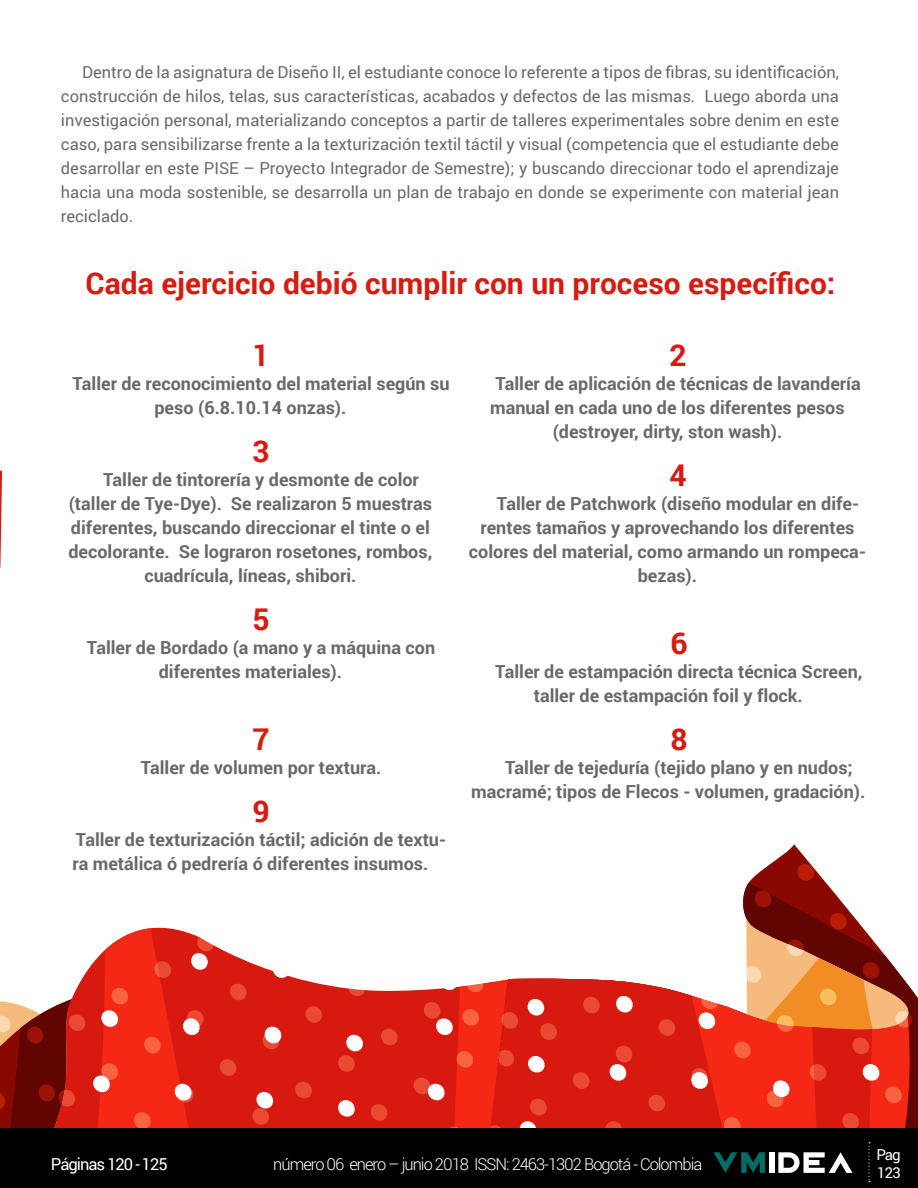
<style>
.page{position:relative;width:918px;height:1188px;background:#fff}
.page>*{position:absolute;margin:0;border:0;box-sizing:border-box;transform-origin:0 0}
.t1{font:700 30px "Roboto";color:#d91a0f}
.t2{font:700 18px/24px "Roboto";color:#696969}
.t3{font:16.5px/24px "Roboto";color:#696969;text-align:justify}
.t4{font:300 16.5px "Roboto";letter-spacing:-.06em;color:#fff}
.t5{font:16.5px "Roboto";letter-spacing:-.06em;color:#fff}
.t6{font:15px/18px "Roboto";letter-spacing:-.06em;color:#fff}
</style>
<div class="page">
<svg style="left:0;top:471px;width:2px;height:97px"></svg>
<svg style="left:154px;top:927px;width:174px;height:201px"></svg>
<svg style="left:557px;top:844px;width:269px;height:135px"></svg>
<svg style="left:742px;top:883px;width:109px;height:30px;fill:#890801"></svg>
<div style="left:557px;top:979px;width:124px;height:149px;background:#d8190f"></div>
<svg style="left:797px;top:864px;width:17px;height:17px"></svg>
<svg style="left:755px;top:891px;width:16px;height:16px"></svg>
<svg style="left:659px;top:1019px;width:16px;height:17px"></svg>
<svg style="left:648px;top:1095px;width:17px;height:16px"></svg>
<svg style="left:608px;top:1046px;width:24px;height:37px"></svg>
<svg style="left:583px;top:997px;width:17px;height:16px"></svg>
<svg style="left:599px;top:1121px;width:23px;height:7px"></svg>
<svg style="left:573px;top:1072px;width:17px;height:17px"></svg>
<svg style="left:614px;top:996px;width:21px;height:19px"></svg>
<svg style="left:328px;top:978px;width:229px;height:150px"></svg>
<svg style="left:0;top:928px;width:322px;height:200px"></svg>
<div style="left:0;top:1128px;width:918px;height:60px;background:#000"></div>
<svg style="left:681px;top:913px;width:237px;height:269px"></svg>
<p class="t3" style="left:61px;top:60px;width:780px;text-indent:21px">Dentro de la asignatura de Diseño II, el estudiante conoce lo referente a tipos de fibras, su identificación, construcción de hilos, telas, sus características, acabados y defectos de las mismas. Luego aborda una investigación personal, materializando conceptos a partir de talleres experimentales sobre denim en este caso, para sensibilizarse frente a la texturización textil táctil y visual (competencia que el estudiante debe desarrollar en este PISE – Proyecto Integrador de Semestre); y buscando direccionar todo el aprendizaje hacia una moda sostenible, se desarrolla un plan de trabajo en donde se experimente con material jean reciclado.</p>
<h1 class="t1" style="left:86px;top:262px;width:751px">Cada ejercicio debió cumplir con un proceso específico:</h1>
<h1 class="t1" style="left:253px;top:334px;width:19px">1</h1>
<p class="t2" style="left:155px;top:371px;width:297px;text-indent:-82px">Taller de reconocimiento del material según su peso (6.8.10.14 onzas).</p>
<h1 class="t1" style="left:253px;top:430px;width:19px">3</h1>
<p class="t2" style="left:103px;top:467px;width:317px">Taller de tintorería y desmonte de color</p>
<p class="t2" style="left:69px;top:491px;width:365px">(taller de Tye-Dye). Se realizaron 5 muestras</p>
<p class="t2" style="left:71px;top:515px;width:360px">diferentes, buscando direccionar el tinte o el</p>
<p class="t2" style="left:69px;top:539px;width:365px">decolorante. Se lograron rosetones, rombos,</p>
<p class="t2" style="left:144px;top:563px;width:213px">cuadrícula, líneas, shibori.</p>
<h1 class="t1" style="left:253px;top:598px;width:19px">5</h1>
<p class="t2" style="left:159px;top:635px;width:278px;text-indent:-72px">Taller de Bordado (a mano y a máquina con diferentes materiales).</p>
<h1 class="t1" style="left:253px;top:718px;width:19px">7</h1>
<p class="t2" style="left:141px;top:755px;width:242px">Taller de volumen por textura.</p>
<h1 class="t1" style="left:253px;top:790px;width:19px">9</h1>
<p class="t2" style="left:72px;top:827px;width:375px">Taller de texturización táctil; adición de textu&shy;ra metálica ó pedrería ó diferentes insumos.</p>
<h1 class="t1" style="left:670px;top:334px;width:19px">2</h1>
<p class="t2" style="left:495px;top:371px;width:367px">Taller de aplicación de técnicas de lavandería</p>
<p class="t2" style="left:490px;top:395px;width:356px">manual en cada uno de los diferentes pesos</p>
<p class="t2" style="left:553px;top:419px;width:231px">(destroyer, dirty, ston wash).</p>
<h1 class="t1" style="left:670px;top:454px;width:19px">4</h1>
<p class="t2" style="left:497px;top:491px;width:364px">Taller de Patchwork (diseño modular en dife-</p>
<p class="t2" style="left:480px;top:515px;width:376px">rentes tamaños y aprovechando los diferentes</p>
<p class="t2" style="left:469px;top:539px;width:399px">colores del material, como armando un rompeca-</p>
<p class="t2" style="left:638px;top:563px;width:61px">bezas).</p>
<h1 class="t1" style="left:670px;top:622px;width:19px">6</h1>
<p class="t2" style="left:534px;top:659px;width:330px;text-indent:-38px">Taller de estampación directa técnica Screen, taller de estampación foil y flock.</p>
<h1 class="t1" style="left:670px;top:718px;width:19px">8</h1>
<p class="t2" style="left:471px;top:755px;width:396px;text-indent:34px">Taller de tejeduría (tejido plano y en nudos; macramé; tipos de Flecos - volumen, gradación).</p>
<p class="t5" style="left:51px;top:1152px;width:118px">Páginas 120 - 125</p>
<p class="t4" style="left:273px;top:1153px;width:430px">número 06 enero – junio 2018 ISSN: 2463-1302 Bogotá - Colombia</p>
<p class="t6" style="left:876px;top:1145px;width:26px">Pag<br>123</p>
</div>
